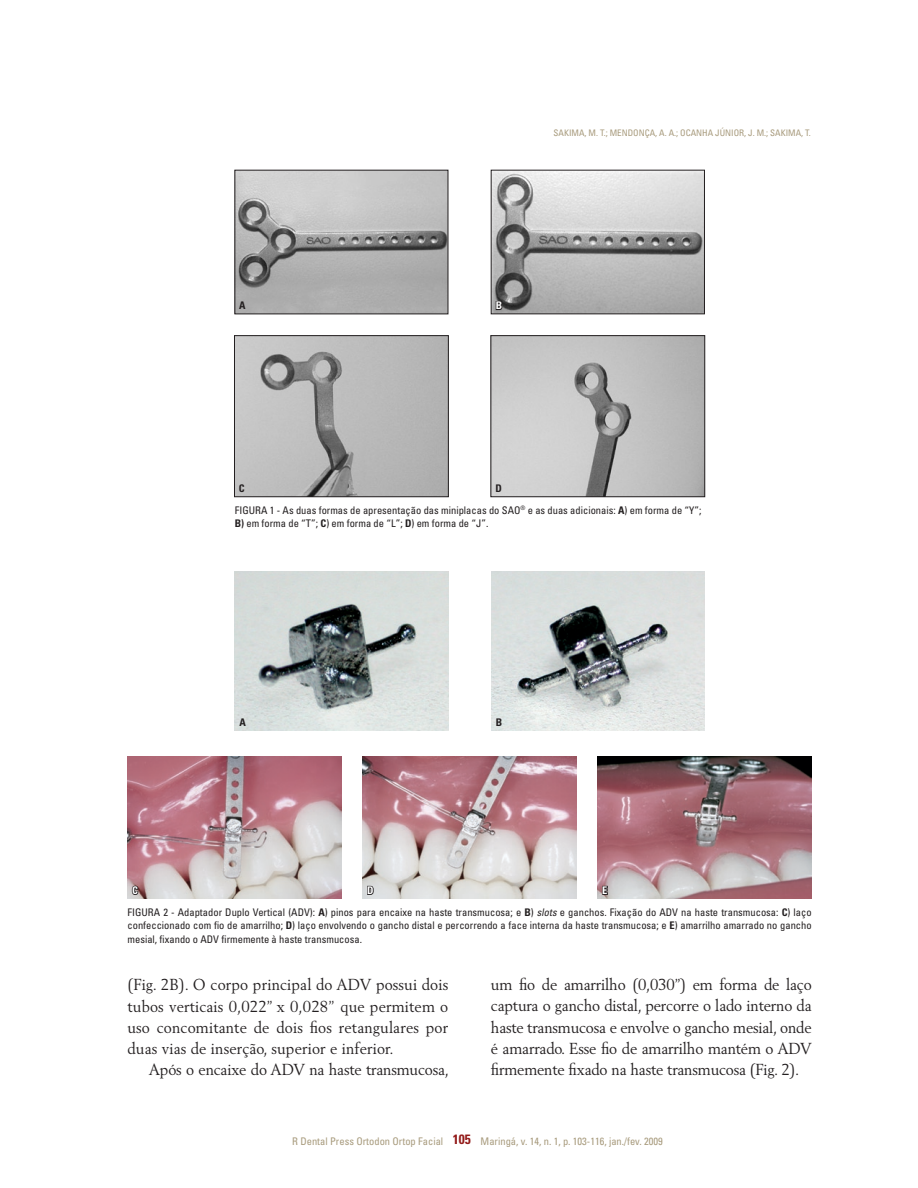
<style>
.page{position:relative;width:918px;height:1188px;background:#fff}
.page>*{position:absolute;margin:0;border:0;box-sizing:border-box;transform-origin:0 0}
.t1{font:15.75px/21.3px "Berling";letter-spacing:-.01em;color:#231f20;text-align:justify;scale:.95 1}
.t2{font:condensed 10.5px/13.5px "Univers";color:#231f20}
.t3{font:condensed 10.5px "Univers";color:#a89b7d}
.t4{font:700 condensed 10.5px "Univers";color:#231f20}
.t5{font:700 condensed 10.5px "Univers";color:#fff}
.t6{font:condensed 9px "Univers";color:#a89b7d}
.s1{font-weight:700}
.s2{font-style:italic}
.s3{font-weight:700;font-size:13.5px;color:#931b1a}
</style>
<div class="page">
<img style="left:493px;top:172px;width:210px;height:140px">
<div style="left:491px;top:170px;width:214px;height:144px;border:1px solid #231f20"></div>
<img style="left:236px;top:172px;width:210px;height:140px">
<div style="left:234px;top:170px;width:214px;height:144px;border:1px solid #231f20"></div>
<img style="left:236px;top:337px;width:211px;height:158px">
<div style="left:234px;top:335px;width:215px;height:162px;border:1px solid #231f20"></div>
<img style="left:493px;top:337px;width:210px;height:158px">
<div style="left:491px;top:335px;width:214px;height:162px;border:1px solid #231f20"></div>
<svg style="left:495px;top:300px;width:8px;height:11px"></svg>
<img style="left:235px;top:571px;width:213px;height:160px">
<img style="left:491px;top:571px;width:213px;height:160px">
<img style="left:128px;top:756px;width:213px;height:143px">
<img style="left:363px;top:756px;width:214px;height:143px">
<img style="left:598px;top:756px;width:214px;height:143px">
<svg style="left:131px;top:885px;width:8px;height:11px"></svg>
<svg style="left:366px;top:885px;width:9px;height:11px"></svg>
<svg style="left:601px;top:885px;width:8px;height:11px"></svg>
<p class="t6" style="left:554px;top:128px;width:259px">Sakima, M. T.; Mendo nça, A. A.; o canha Júnior, J. M.; Sakima, T.</p>
<p class="t4" style="left:239px;top:299px;width:8px">A</p>
<p class="t5" style="left:496px;top:299px;width:8px">B</p>
<p class="t4" style="left:239px;top:482px;width:7px">C</p>
<p class="t4" style="left:495px;top:482px;width:8px">D</p>
<p class="t2" style="left:235px;top:503px;width:468px">FIGURA 1 - As duas formas de apresentação das miniplacas do SAO<sup>®</sup> e as duas adicionais: <span class="s1">A</span>) em forma de “Y”;<br><span class="s1">B)</span> em forma de “T”; <span class="s1">C</span>) em forma de “L”; <span class="s1">D</span>) em forma de “J”.</p>
<p class="t4" style="left:239px;top:716px;width:8px">A</p>
<p class="t4" style="left:496px;top:716px;width:8px">B</p>
<p class="t5" style="left:132px;top:884px;width:7px">C</p>
<p class="t5" style="left:367px;top:884px;width:8px">D</p>
<p class="t5" style="left:602px;top:884px;width:7px">E</p>
<p class="t2" style="left:128px;top:905px;width:686px;text-align:justify">FIGURA 2 - Adaptador Duplo Vertical (ADV): <span class="s1">A</span>) pinos para encaixe na haste transmucosa; e <span class="s1">B</span>) <span class="s2">slots</span> e ganchos. Fixação do ADV na haste transmucosa: <span class="s1">C</span>) laço confeccionado com fio de amarrilho; <span class="s1">D</span>) laço envolvendo o gancho distal e percorrendo a face interna da haste transmucosa; e <span class="s1">E</span>) amarrilho amarrado no gancho mesial, fixando o ADV firmemente à haste transmucosa.</p>
<h1 class="t1" style="left:128px;top:974px;width:339px">(Fig. 2B). O corpo principal do ADV possui dois tubos verticais 0,022” x 0,028’’ que permitem o uso concomitante de dois fios retangulares por duas vias de inserção, superior e inferior.</h1>
<h1 class="t1" style="left:149px;top:1059px;width:318px">Após o encaixe do ADV na haste transmucosa,</h1>
<p class="t1" style="left:491px;top:974px;width:339px">um fio de amarrilho (0,030”) em forma de laço captura o gancho distal, percorre o lado interno da haste transmucosa e envolve o gancho mesial, onde é amarrado. Esse fio de amarrilho mantém o ADV firmemente fixado na haste transmucosa (Fig. 2).</p>
<p class="t3" style="left:292px;top:1134px;width:372px">R Dental Press Ortodon Ortop Facial <span class="s3">105</span> Maringá, v. 14, n. 1, p. 103-116, jan./fev. 2009</p>
</div>
